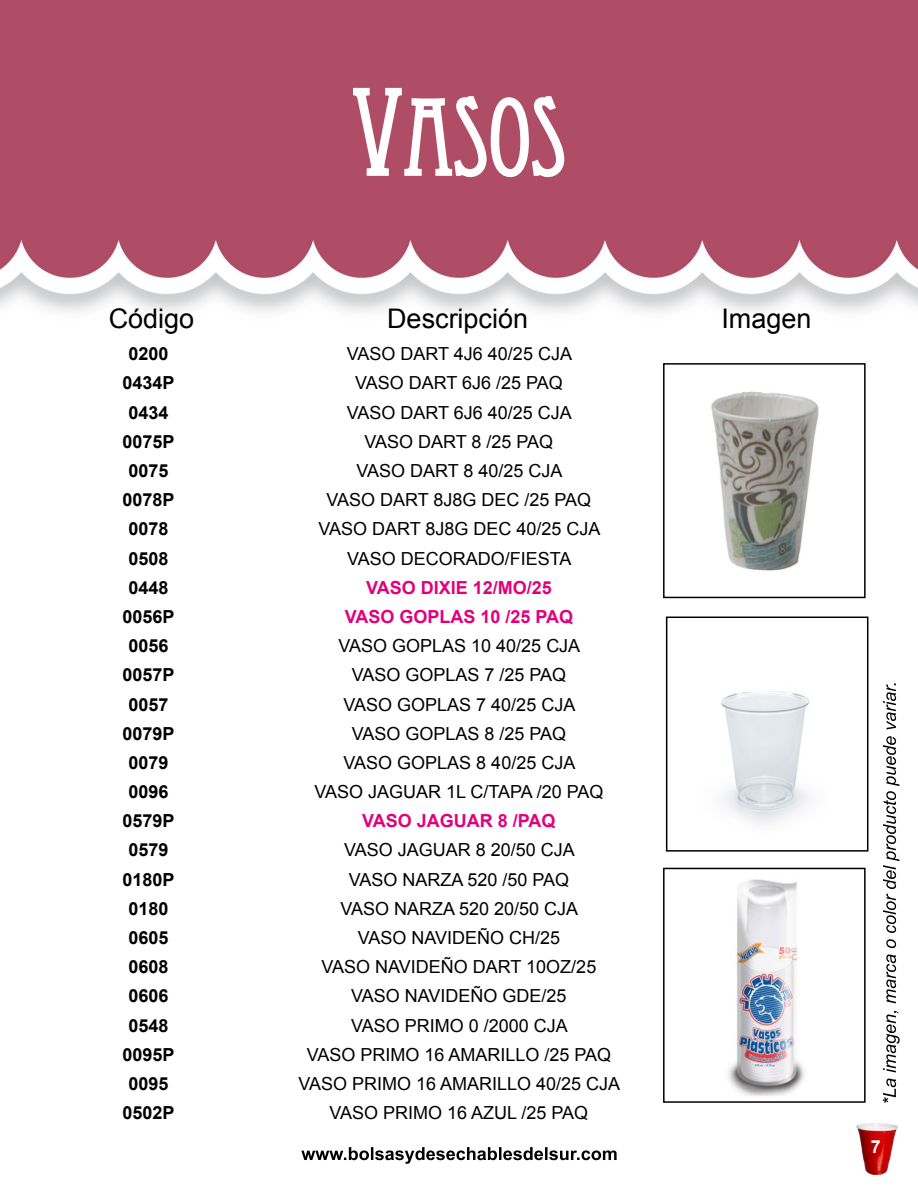
<style>
.page{position:relative;width:918px;height:1188px;background:#fff}
.page>*{position:absolute;margin:0;border:0;box-sizing:border-box;transform-origin:0 0}
.t1{font:105px "Eccentric Std";color:#fff}
.t2{font:27px "Arial";color:#000}
.t3{font:18px "Arial";color:#000}
.t4{font:700 18px "Arial";color:#000}
.t5{font:700 18px "Arial";color:#e2007a}
.t6{font:700 18px "Arial";color:#fff}
.s1{font-size:120px}
</style>
<div class="page">
<img style="left:0;top:0;width:918px;height:1175px">
<svg style="left:351px;top:86px;width:215px;height:93px"></svg>
<svg style="left:883px;top:683px;width:17px;height:420px"></svg>
<svg style="left:301px;top:1147px;width:316px;height:17px"></svg>
<img style="left:672px;top:371px;width:184px;height:219px">
<div style="left:663px;top:363px;width:203px;height:235px;border:2px solid #000"></div>
<img style="left:669px;top:646px;width:196px;height:187px">
<div style="left:666px;top:617px;width:202px;height:235px;border:2px solid #000"></div>
<img style="left:666px;top:872px;width:197px;height:227px">
<div style="left:663px;top:868px;width:203px;height:235px;border:2px solid #000"></div>
<h1 class="t1" style="left:352px;top:77px;width:216px"><span class="s1">V</span>ASOS</h1>
<h2 class="t2" style="left:109px;top:301px;width:87px">Código</h2>
<h2 class="t2" style="left:387px;top:301px;width:143px">Descripción</h2>
<h2 class="t2" style="left:721px;top:301px;width:92px">Imagen</h2>
<p class="t4" style="left:128px;top:342px;width:42px">0200</p>
<p class="t3" style="left:347px;top:342px;width:227px">VASO DART 4J6 40/25 CJA</p>
<p class="t4" style="left:123px;top:371px;width:54px">0434P</p>
<p class="t3" style="left:355px;top:371px;width:209px">VASO DART 6J6 /25 PAQ</p>
<p class="t4" style="left:128px;top:400px;width:42px">0434</p>
<p class="t3" style="left:347px;top:400px;width:227px">VASO DART 6J6 40/25 CJA</p>
<p class="t4" style="left:123px;top:429px;width:54px">0075P</p>
<p class="t3" style="left:365px;top:430px;width:190px">VASO DART 8 /25 PAQ</p>
<p class="t4" style="left:128px;top:459px;width:42px">0075</p>
<p class="t3" style="left:356px;top:459px;width:208px">VASO DART 8 40/25 CJA</p>
<p class="t4" style="left:123px;top:488px;width:54px">0078P</p>
<p class="t3" style="left:327px;top:488px;width:266px">VASO DART 8J8G DEC /25 PAQ</p>
<p class="t4" style="left:128px;top:517px;width:42px">0078</p>
<p class="t3" style="left:318px;top:517px;width:284px">VASO DART 8J8G DEC 40/25 CJA</p>
<p class="t4" style="left:128px;top:546px;width:42px">0508</p>
<p class="t3" style="left:347px;top:546px;width:226px">VASO DECORADO/FIESTA</p>
<p class="t4" style="left:128px;top:575px;width:42px">0448</p>
<p class="t5" style="left:366px;top:575px;width:187px">VASO DIXIE 12/MO/25</p>
<p class="t4" style="left:123px;top:605px;width:54px">0056P</p>
<p class="t5" style="left:345px;top:605px;width:230px">VASO GOPLAS 10 /25 PAQ</p>
<p class="t4" style="left:128px;top:634px;width:42px">0056</p>
<p class="t3" style="left:339px;top:634px;width:243px">VASO GOPLAS 10 40/25 CJA</p>
<p class="t4" style="left:123px;top:663px;width:54px">0057P</p>
<p class="t3" style="left:352px;top:663px;width:216px">VASO GOPLAS 7 /25 PAQ</p>
<p class="t4" style="left:128px;top:692px;width:42px">0057</p>
<p class="t3" style="left:344px;top:692px;width:233px">VASO GOPLAS 7 40/25 CJA</p>
<p class="t4" style="left:123px;top:721px;width:54px">0079P</p>
<p class="t3" style="left:352px;top:722px;width:216px">VASO GOPLAS 8 /25 PAQ</p>
<p class="t4" style="left:128px;top:751px;width:42px">0079</p>
<p class="t3" style="left:344px;top:751px;width:233px">VASO GOPLAS 8 40/25 CJA</p>
<p class="t4" style="left:128px;top:780px;width:42px">0096</p>
<p class="t3" style="left:314px;top:780px;width:291px">VASO JAGUAR 1L C/TAPA /20 PAQ</p>
<p class="t4" style="left:123px;top:809px;width:54px">0579P</p>
<p class="t5" style="left:362px;top:809px;width:195px">VASO JAGUAR 8 /PAQ</p>
<p class="t4" style="left:128px;top:838px;width:42px">0579</p>
<p class="t3" style="left:344px;top:838px;width:232px">VASO JAGUAR 8 20/50 CJA</p>
<p class="t4" style="left:123px;top:867px;width:54px">0180P</p>
<p class="t3" style="left:349px;top:868px;width:222px">VASO NARZA 520 /50 PAQ</p>
<p class="t4" style="left:128px;top:897px;width:42px">0180</p>
<p class="t3" style="left:341px;top:897px;width:239px">VASO NARZA 520 20/50 CJA</p>
<p class="t4" style="left:128px;top:926px;width:42px">0605</p>
<p class="t3" style="left:358px;top:926px;width:204px">VASO NAVIDEÑO CH/25</p>
<p class="t4" style="left:128px;top:955px;width:42px">0608</p>
<p class="t3" style="left:322px;top:955px;width:276px">VASO NAVIDEÑO DART 10OZ/25</p>
<p class="t4" style="left:128px;top:984px;width:42px">0606</p>
<p class="t3" style="left:351px;top:984px;width:217px">VASO NAVIDEÑO GDE/25</p>
<p class="t4" style="left:128px;top:1013px;width:42px">0548</p>
<p class="t3" style="left:351px;top:1014px;width:218px">VASO PRIMO 0 /2000 CJA</p>
<p class="t4" style="left:123px;top:1043px;width:54px">0095P</p>
<p class="t3" style="left:307px;top:1043px;width:306px">VASO PRIMO 16 AMARILLO /25 PAQ</p>
<p class="t4" style="left:128px;top:1072px;width:42px">0095</p>
<p class="t3" style="left:299px;top:1072px;width:323px">VASO PRIMO 16 AMARILLO 40/25 CJA</p>
<p class="t4" style="left:123px;top:1101px;width:54px">0502P</p>
<p class="t3" style="left:330px;top:1101px;width:260px">VASO PRIMO 16 AZUL /25 PAQ</p>
<p class="t6" style="left:871px;top:1135px;width:12px">7</p>
</div>
